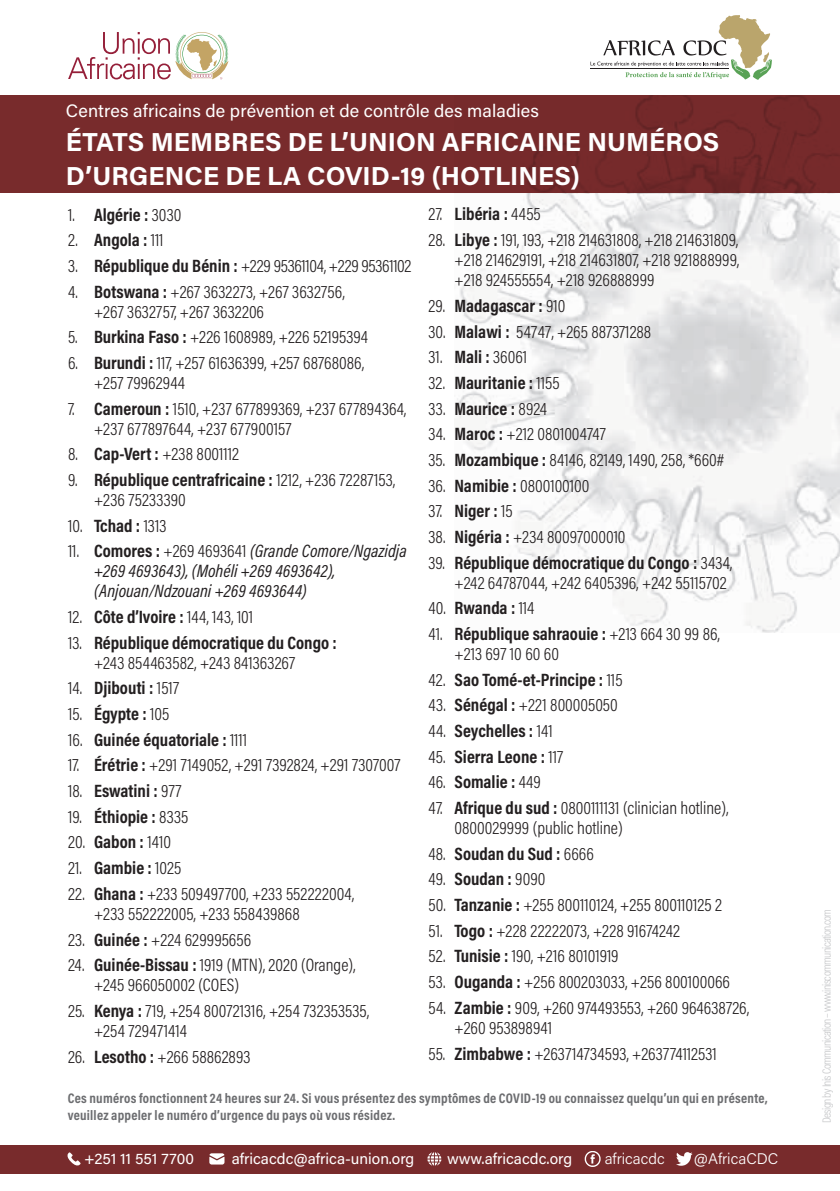
<style>
.page{position:relative;width:840px;height:1191px;background:#fff}
.page>*{position:absolute;margin:0;border:0;box-sizing:border-box;transform-origin:0 0}
.t1{font:700 26px/34px "Acumin Pro";color:#fff}
.t2{font:300 18px/20px "Acumin Pro Cond";color:#231f20}
.t3{font:700 18px "Acumin Pro Cond";color:#231f20}
.t4{font:italic 18px/20px "Acumin Pro Cond";color:#231f20}
.t5{font:18px "Acumin Pro";letter-spacing:.005em;color:#fff}
.t6{font:15.4px "Acumin Pro";color:#fff}
.t7{font:300 15.4px "Acumin Pro";color:#fff}
.t8{font:700 14px/16.8px "Acumin Pro Cond";letter-spacing:.02em;color:#6c6d70}
.t9{font:300 12px "Acumin Pro Cond";letter-spacing:-.05em;color:#c7c8ca}
.s1{font-weight:300}
.s2{font-weight:700}
.s3{font-weight:300;font-style:normal}
.s4{font-weight:700;font-style:normal}
</style>
<div class="page">
<hr style="left:589px;top:68px;width:138px;height:1px;background:#231f20">
<svg style="left:590px;top:15px;width:181px;height:65px"></svg>
<svg style="left:68px;top:32px;width:160px;height:47px"></svg>
<img style="left:457px;top:193px;width:382px;height:439px">
<div style="left:0;top:96px;width:839px;height:97px;background:#782b2c"></div>
<img style="left:527px;top:96px;width:312px;height:97px">
<div style="left:0;top:1145px;width:839px;height:28px;background:#782b2c"></div>
<svg style="left:67px;top:1152px;width:14px;height:13px"></svg>
<svg style="left:209px;top:1153px;width:15px;height:11px"></svg>
<svg style="left:427px;top:1152px;width:14px;height:13px"></svg>
<svg style="left:584px;top:1151px;width:16px;height:16px"></svg>
<svg style="left:676px;top:1152px;width:16px;height:13px"></svg>
<p class="t5" style="left:66px;top:98px;width:474px">Centres africains de prévention et de contrôle des maladies</p>
<h1 class="t1" style="left:66px;top:124px;width:654px">ÉTATS MEMBRES DE L’UNION AFRICAINE NUMÉROS<br>D’URGENCE DE LA COVID-19 (HOTLINES)</h1>
<p class="t3" style="left:428px;top:202px;width:114px"><span class="s1">27.</span> Libéria : <span class="s1">4455</span></p>
<p class="t2" style="left:454px;top:230px;width:286px;text-align:justify;text-indent:-26px">28. <span class="s2">Libye :</span> 191, 193, +218 214631808, +218 214631809, +218 214629191, +218 214631807, +218 921888999, +218 924555554, +218 926888999</p>
<p class="t3" style="left:428px;top:294px;width:138px"><span class="s1">29.</span> Madagascar : <span class="s1">910</span></p>
<p class="t2" style="left:428px;top:321px;width:224px">30. <span class="s2">Malawi :</span> 54747, +265 887371288</p>
<p class="t2" style="left:428px;top:347px;width:100px">31. <span class="s2">Mali :</span> 36061</p>
<p class="t3" style="left:428px;top:371px;width:133px"><span class="s1">32.</span> Mauritanie : <span class="s1">1155</span></p>
<p class="t3" style="left:428px;top:396px;width:120px"><span class="s1">33.</span> Maurice : <span class="s1">8924</span></p>
<p class="t2" style="left:428px;top:424px;width:179px">34. <span class="s2">Maroc :</span> +212 0801004747</p>
<p class="t2" style="left:428px;top:449px;width:297px">35. <span class="s2">Mozambique :</span> 84146, 82149, 1490, 258, *660#</p>
<p class="t2" style="left:428px;top:475px;width:162px">36. <span class="s2">Namibie :</span> 0800100100</p>
<p class="t3" style="left:428px;top:499px;width:86px"><span class="s1">37.</span> Niger : <span class="s1">15</span></p>
<p class="t2" style="left:428px;top:526px;width:198px">38. <span class="s2">Nigéria :</span> +234 80097000010</p>
<p class="t2" style="left:454px;top:552px;width:279px;text-indent:-26px">39. <span class="s2">République démocratique du Congo :</span> 3434, +242 64787044, +242 6405396, +242 55115702</p>
<p class="t3" style="left:428px;top:596px;width:107px"><span class="s1">40.</span> Rwanda : <span class="s1">114</span></p>
<p class="t2" style="left:454px;top:623px;width:267px;text-indent:-26px">41. <span class="s2">République sahraouie :</span> +213 664 30 99 86, +213 697 10 60 60</p>
<p class="t3" style="left:428px;top:667px;width:196px"><span class="s1">42.</span> Sao Tomé-et-Principe : <span class="s1">115</span></p>
<p class="t2" style="left:428px;top:695px;width:191px">43. <span class="s2">Sénégal :</span> +221 800005050</p>
<p class="t3" style="left:428px;top:719px;width:126px"><span class="s1">44.</span> Seychelles : <span class="s1">141</span></p>
<p class="t3" style="left:428px;top:744px;width:136px"><span class="s1">45.</span> Sierra Leone : <span class="s1">117</span></p>
<p class="t3" style="left:428px;top:770px;width:114px"><span class="s1">46.</span> Somalie : <span class="s1">449</span></p>
<p class="t2" style="left:454px;top:797px;width:275px;text-indent:-26px">47. <span class="s2">Afrique du sud :</span> 0800111131 (clinician hotline),<br>0800029999 (public hotline)</p>
<p class="t3" style="left:428px;top:841px;width:167px"><span class="s1">48.</span> Soudan du Sud : <span class="s1">6666</span></p>
<p class="t2" style="left:428px;top:869px;width:118px">49. <span class="s2">Soudan :</span> 9090</p>
<p class="t2" style="left:428px;top:894px;width:295px">50. <span class="s2">Tanzanie :</span> +255 800110124, +255 800110125 2</p>
<p class="t2" style="left:428px;top:920px;width:253px">51. <span class="s2">Togo :</span> +228 22222073, +228 91674242</p>
<p class="t2" style="left:428px;top:946px;width:191px">52. <span class="s2">Tunisie :</span> 190, +216 80101919</p>
<p class="t2" style="left:428px;top:971px;width:303px">53. <span class="s2">Ouganda :</span> +256 800203033, +256 800100066</p>
<p class="t2" style="left:454px;top:997px;width:296px;text-indent:-26px">54. <span class="s2">Zambie :</span> 909, +260 974493553, +260 964638726, +260 953898941</p>
<p class="t2" style="left:428px;top:1043px;width:290px">55. <span class="s2">Zimbabwe :</span> +263714734593, +263774112531</p>
<p class="t8" style="left:68px;top:1089px;width:701px">Ces numéros fonctionnent 24 heures sur 24. Si vous présentez des symptômes de COVID-19 ou connaissez quelqu’un qui en présente, veuillez appeler le numéro d’urgence du pays où vous résidez.</p>
<p class="t3" style="left:68px;top:202px;width:115px"><span class="s1">1.</span> Algérie : <span class="s1">3030</span></p>
<p class="t3" style="left:68px;top:228px;width:97px"><span class="s1">2.</span> Angola : <span class="s1">111</span></p>
<p class="t2" style="left:68px;top:255px;width:344px">3. <span class="s2">République du Bénin :</span> +229 95361104, +229 95361102</p>
<p class="t2" style="left:94px;top:281px;width:252px;text-indent:-26px">4. <span class="s2">Botswana :</span> +267 3632273, +267 3632756, +267 3632757, +267 3632206</p>
<p class="t2" style="left:68px;top:327px;width:301px">5. <span class="s2">Burkina Faso :</span> +226 1608989, +226 52195394</p>
<p class="t2" style="left:94px;top:352px;width:271px;text-indent:-26px">6. <span class="s2">Burundi :</span> 117, +257 61636399, +257 68768086, +257 79962944</p>
<p class="t2" style="left:94px;top:398px;width:313px;text-indent:-26px">7. <span class="s2">Cameroun :</span> 1510, +237 677899369, +237 677894364, +237 677897644, +237 677900157</p>
<p class="t2" style="left:68px;top:444px;width:172px">8. <span class="s2">Cap-Vert :</span> +238 8001112</p>
<p class="t2" style="left:94px;top:469px;width:302px;text-indent:-26px">9. <span class="s2">République centrafricaine :</span> 1212, +236 72287153, +236 75233390</p>
<p class="t2" style="left:68px;top:515px;width:100px">10. <span class="s2">Tchad :</span> 1313</p>
<p class="t4" style="left:94px;top:541px;width:314px;text-indent:-26px"><span class="s3">11.</span> <span class="s4">Comores :</span> <span class="s3">+269 4693641</span> (Grande Comore/Ngazidja +269 4693643), (Mohéli +269 4693642), (Anjouan/Ndzouani +269 4693644)</p>
<p class="t2" style="left:68px;top:606px;width:187px">12. <span class="s2">Côte d’Ivoire :</span> 144, 143, 101</p>
<p class="t2" style="left:94px;top:632px;width:244px;text-indent:-26px">13. <span class="s2">République démocratique du Congo : </span>+243 854463582, +243 841363267</p>
<p class="t3" style="left:68px;top:676px;width:112px"><span class="s1">14.</span> Djibouti : <span class="s1">1517</span></p>
<p class="t3" style="left:68px;top:702px;width:103px"><span class="s1">15.</span> Égypte : <span class="s1">105</span></p>
<p class="t3" style="left:68px;top:727px;width:180px"><span class="s1">16.</span> Guinée équatoriale : <span class="s1">1111</span></p>
<p class="t2" style="left:68px;top:755px;width:334px">17. <span class="s2">Érétrie :</span> +291 7149052, +291 7392824, +291 7307007</p>
<p class="t3" style="left:68px;top:779px;width:115px"><span class="s1">18.</span> Eswatini : <span class="s1">977</span></p>
<p class="t3" style="left:68px;top:804px;width:122px"><span class="s1">19.</span> Éthiopie : <span class="s1">8335</span></p>
<p class="t2" style="left:68px;top:832px;width:104px">20. <span class="s2">Gabon :</span> 1410</p>
<p class="t2" style="left:68px;top:857px;width:115px">21. <span class="s2">Gambie :</span> 1025</p>
<p class="t2" style="left:94px;top:883px;width:261px;text-indent:-26px">22. <span class="s2">Ghana :</span> +233 509497700, +233 552222004, +233 552222005, +233 558439868</p>
<p class="t2" style="left:68px;top:929px;width:185px">23. <span class="s2">Guinée :</span> +224 629995656</p>
<p class="t2" style="left:94px;top:954px;width:263px;text-indent:-26px">24. <span class="s2">Guinée-Bissau :</span> 1919 (MTN), 2020 (Orange), +245 966050002 (COES)</p>
<p class="t2" style="left:94px;top:1000px;width:276px;text-indent:-26px">25. <span class="s2">Kenya :</span> 719, +254 800721316, +254 732353535, +254 729471414</p>
<p class="t2" style="left:68px;top:1046px;width:184px">26. <span class="s2">Lesotho :</span> +266 58862893</p>
<p class="t6" style="left:84px;top:1147px;width:111px">+251 11 551 7700</p>
<p class="t6" style="left:231px;top:1147px;width:184px">africacdc@africa-union.org</p>
<p class="t6" style="left:447px;top:1147px;width:126px">www.africacdc.org</p>
<p class="t7" style="left:604px;top:1147px;width:61px">africacdc</p>
<p class="t7" style="left:693px;top:1147px;width:86px">@AfricaCDC</p>
<p class="t9" style="left:818px;top:1123px;width:215px;rotate:-90deg">Design by Inis Communication – www.iniscommunication.com</p>
</div>
